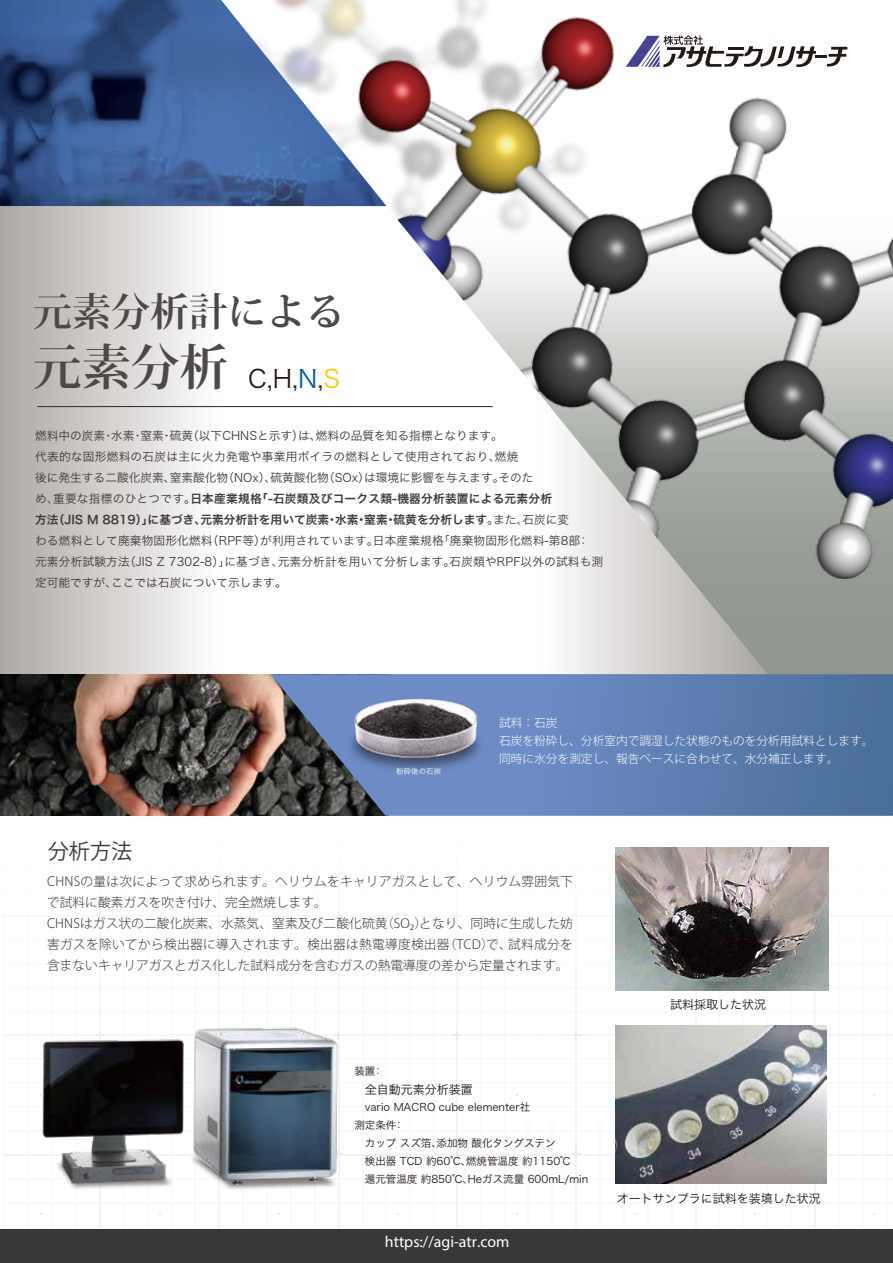
<style>
.page{position:relative;width:893px;height:1263px;background:#fff}
.page>*{position:absolute;margin:0;border:0;box-sizing:border-box;transform-origin:0 0}
.t1{font:700 48.75px "Koz Min Pro";color:#4c4948}
.t2{font:700 39px "Koz Min Pro";color:#4c4948}
.t3{font:24.9px "Hiragino Sans Pr 6 N W3";color:#221815}
.t4{font:21.15px "Koz Go Pro";color:#3e3a39}
.t5{font:15.9px "Myriad Pro";color:#fff}
.t6{font:300 12.75px/21px "Koz Go Pr 6 N";letter-spacing:.01em;color:#38383a}
.t7{font:12px "Hiragino Sans Pr 6 N W3";color:#1c1d1b}
.t8{font:12px "Hiragino Sans Pr 6 N W3";color:#221815}
.t9{font:11.7px/21px "Hiragino Sans Pr 6 N W3";letter-spacing:.01em;color:#3e3a39}
.t10{font:11.7px/21px "Hiragino Sans Pr 6 N W6";color:#3e3a39}
.t11{font:300 11.7px/18px "Koz Go Pr 6 N";color:#fff}
.t12{font:10.5px/18px "Hiragino Sans Pr 6 N W3";color:#221815}
.t13{font:7.5px "Hiragino Sans Pr 6 N W3";color:#fff}
.s1{color:#0056a8}
.s2{color:#fdcd00}
.s3{font-family:"Hiragino Sans Pr 6 N W3"}
</style>
<div class="page">
<hr style="left:4px;top:797px;width:1px;height:462px;background:#e9eaea">
<hr style="left:28px;top:797px;width:1px;height:462px;background:#e9eaea">
<hr style="left:52px;top:797px;width:1px;height:462px;background:#e9eaea">
<hr style="left:75px;top:797px;width:2px;height:462px;background:#e9eaea">
<hr style="left:99px;top:797px;width:1px;height:462px;background:#e9eaea">
<hr style="left:123px;top:797px;width:1px;height:462px;background:#e9eaea">
<hr style="left:147px;top:797px;width:1px;height:462px;background:#e9eaea">
<hr style="left:171px;top:797px;width:1px;height:462px;background:#e9eaea">
<hr style="left:195px;top:797px;width:1px;height:462px;background:#e9eaea">
<hr style="left:219px;top:797px;width:1px;height:462px;background:#e9eaea">
<hr style="left:243px;top:797px;width:1px;height:462px;background:#e9eaea">
<hr style="left:266px;top:797px;width:2px;height:462px;background:#e9eaea">
<hr style="left:290px;top:797px;width:1px;height:462px;background:#e9eaea">
<hr style="left:314px;top:797px;width:1px;height:462px;background:#e9eaea">
<hr style="left:338px;top:797px;width:1px;height:462px;background:#e9eaea">
<hr style="left:362px;top:797px;width:1px;height:462px;background:#e9eaea">
<hr style="left:386px;top:797px;width:1px;height:462px;background:#e9eaea">
<hr style="left:410px;top:797px;width:1px;height:462px;background:#e9eaea">
<hr style="left:433px;top:797px;width:2px;height:462px;background:#e9eaea">
<hr style="left:457px;top:797px;width:1px;height:462px;background:#e9eaea">
<hr style="left:4px;top:820px;width:454px;height:1px;background:#e9eaea">
<hr style="left:4px;top:844px;width:454px;height:1px;background:#e9eaea">
<hr style="left:4px;top:868px;width:454px;height:1px;background:#e9eaea">
<hr style="left:4px;top:891px;width:454px;height:2px;background:#e9eaea">
<hr style="left:4px;top:915px;width:454px;height:2px;background:#e9eaea">
<hr style="left:4px;top:939px;width:454px;height:1px;background:#e9eaea">
<hr style="left:4px;top:963px;width:454px;height:1px;background:#e9eaea">
<hr style="left:4px;top:987px;width:454px;height:1px;background:#e9eaea">
<hr style="left:4px;top:1011px;width:454px;height:1px;background:#e9eaea">
<hr style="left:4px;top:1035px;width:454px;height:1px;background:#e9eaea">
<hr style="left:4px;top:1059px;width:454px;height:1px;background:#e9eaea">
<hr style="left:4px;top:1082px;width:454px;height:2px;background:#e9eaea">
<hr style="left:4px;top:1106px;width:454px;height:1px;background:#e9eaea">
<hr style="left:4px;top:1130px;width:454px;height:1px;background:#e9eaea">
<hr style="left:4px;top:1154px;width:454px;height:1px;background:#e9eaea">
<hr style="left:4px;top:1178px;width:454px;height:1px;background:#e9eaea">
<hr style="left:4px;top:1202px;width:454px;height:1px;background:#e9eaea">
<hr style="left:4px;top:1226px;width:454px;height:1px;background:#e9eaea">
<svg style="left:96px;top:912px;width:8px;height:8px"></svg>
<svg style="left:215px;top:912px;width:8px;height:8px"></svg>
<svg style="left:334px;top:912px;width:9px;height:8px"></svg>
<hr style="left:480px;top:797px;width:1px;height:462px;background:#e9eaea">
<hr style="left:504px;top:797px;width:1px;height:462px;background:#e9eaea">
<hr style="left:528px;top:797px;width:1px;height:462px;background:#e9eaea">
<hr style="left:552px;top:797px;width:1px;height:462px;background:#e9eaea">
<hr style="left:576px;top:797px;width:1px;height:462px;background:#e9eaea">
<hr style="left:599px;top:797px;width:2px;height:462px;background:#e9eaea">
<hr style="left:623px;top:797px;width:1px;height:462px;background:#e9eaea">
<hr style="left:647px;top:797px;width:1px;height:462px;background:#e9eaea">
<hr style="left:671px;top:797px;width:1px;height:462px;background:#e9eaea">
<hr style="left:695px;top:797px;width:1px;height:462px;background:#e9eaea">
<hr style="left:719px;top:797px;width:1px;height:462px;background:#e9eaea">
<hr style="left:743px;top:797px;width:1px;height:462px;background:#e9eaea">
<hr style="left:767px;top:797px;width:1px;height:462px;background:#e9eaea">
<hr style="left:790px;top:797px;width:2px;height:462px;background:#e9eaea">
<hr style="left:814px;top:797px;width:1px;height:462px;background:#e9eaea">
<hr style="left:838px;top:797px;width:1px;height:462px;background:#e9eaea">
<hr style="left:862px;top:797px;width:1px;height:462px;background:#e9eaea">
<hr style="left:886px;top:797px;width:1px;height:462px;background:#e9eaea">
<hr style="left:457px;top:820px;width:436px;height:1px;background:#e9eaea">
<hr style="left:457px;top:844px;width:436px;height:1px;background:#e9eaea">
<hr style="left:457px;top:868px;width:436px;height:1px;background:#e9eaea">
<hr style="left:457px;top:891px;width:436px;height:2px;background:#e9eaea">
<hr style="left:457px;top:915px;width:436px;height:2px;background:#e9eaea">
<hr style="left:457px;top:939px;width:436px;height:1px;background:#e9eaea">
<hr style="left:457px;top:963px;width:436px;height:1px;background:#e9eaea">
<hr style="left:457px;top:987px;width:436px;height:1px;background:#e9eaea">
<hr style="left:457px;top:1011px;width:436px;height:1px;background:#e9eaea">
<hr style="left:457px;top:1035px;width:436px;height:1px;background:#e9eaea">
<hr style="left:457px;top:1059px;width:436px;height:1px;background:#e9eaea">
<hr style="left:457px;top:1082px;width:436px;height:2px;background:#e9eaea">
<hr style="left:457px;top:1106px;width:436px;height:1px;background:#e9eaea">
<hr style="left:457px;top:1130px;width:436px;height:1px;background:#e9eaea">
<hr style="left:457px;top:1154px;width:436px;height:1px;background:#e9eaea">
<hr style="left:457px;top:1178px;width:436px;height:1px;background:#e9eaea">
<hr style="left:457px;top:1202px;width:436px;height:1px;background:#e9eaea">
<hr style="left:457px;top:1226px;width:436px;height:1px;background:#e9eaea">
<svg style="left:453px;top:912px;width:9px;height:8px"></svg>
<svg style="left:453px;top:1031px;width:9px;height:8px"></svg>
<svg style="left:453px;top:1150px;width:9px;height:9px"></svg>
<svg style="left:572px;top:912px;width:9px;height:8px"></svg>
<svg style="left:572px;top:1031px;width:8px;height:8px"></svg>
<svg style="left:572px;top:1150px;width:9px;height:9px"></svg>
<img style="left:386px;top:0;width:507px;height:628px">
<svg style="left:0;top:206px;width:768px;height:468px"></svg>
<svg style="left:0;top:0;width:386px;height:206px;background:#5e76a1"></svg>
<img style="left:570px;top:0;width:323px;height:123px">
<svg style="left:626px;top:35px;width:221px;height:34px"></svg>
<hr style="left:37px;top:406px;width:456px;height:1px;background:#3e3a39">
<img style="left:224px;top:1104px;width:165px;height:125px">
<img style="left:5px;top:1130px;width:219px;height:99px">
<img style="left:0;top:674px;width:271px;height:142px">
<svg style="left:271px;top:674px;width:622px;height:142px;background:#5b7aa9"></svg>
<img style="left:300px;top:671px;width:229px;height:147px">
<div style="left:0;top:1229px;width:893px;height:34px;background:#38383a"></div>
<img style="left:15px;top:941px;width:351px;height:263px">
<img style="left:616px;top:1025px;width:210px;height:158px">
<img style="left:615px;top:848px;width:214px;height:142px">
<img style="left:340px;top:645px;width:182px;height:122px">
<h2 class="t2" style="left:33px;top:284px;width:313px">元素分析計による</h2>
<h1 class="t1" style="left:33px;top:332px;width:196px">元素分析</h1>
<h3 class="t3" style="left:248px;top:357px;width:93px">C,H,<span class="s1">N</span>,<span class="s2">S</span></h3>
<p class="t9" style="left:35px;top:424px;width:500px">燃料中の炭素・水素・窒素・硫黄（以下CHNSと示す）は、燃料の品質を知る指標となります。<br>代表的な固形燃料の石炭は主に火力発電や事業用ボイラの燃料として使用されており、燃焼<br>後に発生する二酸化炭素、窒素酸化物（NOx）、硫黄酸化物（SOx）は環境に影響を与えます。そのた</p>
<p class="t10" style="left:35px;top:488px;width:536px"><span class="s3">め、重要な指標のひとつです。</span>日本産業規格「-石炭類及びコークス類-機器分析装置による元素分析<br>方法（JIS M 8819）」に基づき、元素分析計を用いて炭素・水素・窒素・硫黄を分析します<span class="s3">。また、石炭に変</span></p>
<p class="t9" style="left:35px;top:529px;width:570px">わる燃料として廃棄物固形化燃料（RPF等）が利用されています。日本産業規格「廃棄物固形化燃料-第8部：元素分析試験方法（JIS Z 7302-8）」に基づき、元素分析計を用いて分析します。石炭類やRPF以外の試料も測定可能ですが、ここでは石炭について示します。</p>
<h3 class="t4" style="left:48px;top:837px;width:86px">分析方法</h3>
<p class="t13" style="left:396px;top:765px;width:46px">粉砕後の石炭</p>
<p class="t11" style="left:499px;top:714px;width:376px">試料：石炭<br>石炭を粉砕し、分析室内で調湿した状態のものを分析用試料とします。同時に水分を測定し、報告ベースに合わせて、水分補正します。</p>
<p class="t6" style="left:47px;top:871px;width:528px">CHNSの量は次によって求められます。ヘリウムをキャリアガスとして、ヘリウム雰囲気下で試料に酸素ガスを吹き付け、完全燃焼します。<br>CHNSはガス状の二酸化炭素、水蒸気、窒素及び二酸化硫黄（SO₂）となり、同時に生成した妨害ガスを除いてから検出器に導入されます。検出器は熱電導度検出器（TCD）で、試料成分を含まないキャリアガスとガス化した試料成分を含むガスの熱電導度の差から定量されます。</p>
<p class="t12" style="left:354px;top:1061px;width:30px">装置：</p>
<p class="t8" style="left:365px;top:1079px;width:109px">全自動元素分析装置</p>
<p class="t12" style="left:354px;top:1097px;width:235px">　vario MACRO cube elementer社<br>測定条件：<br>　カップ スズ箔、添加物 酸化タングステン<br>　検出器 TCD 約60℃、燃焼管温度 約1150℃<br>　還元管温度 約850℃、Heガス流量 600mL/min</p>
<h3 class="t5" style="left:385px;top:1231px;width:126px">https://agi-atr.com</h3>
<p class="t7" style="left:670px;top:993px;width:97px">試料採取した状況</p>
<p class="t7" style="left:617px;top:1187px;width:205px">オートサンプラに試料を装填した状況</p>
</div>
